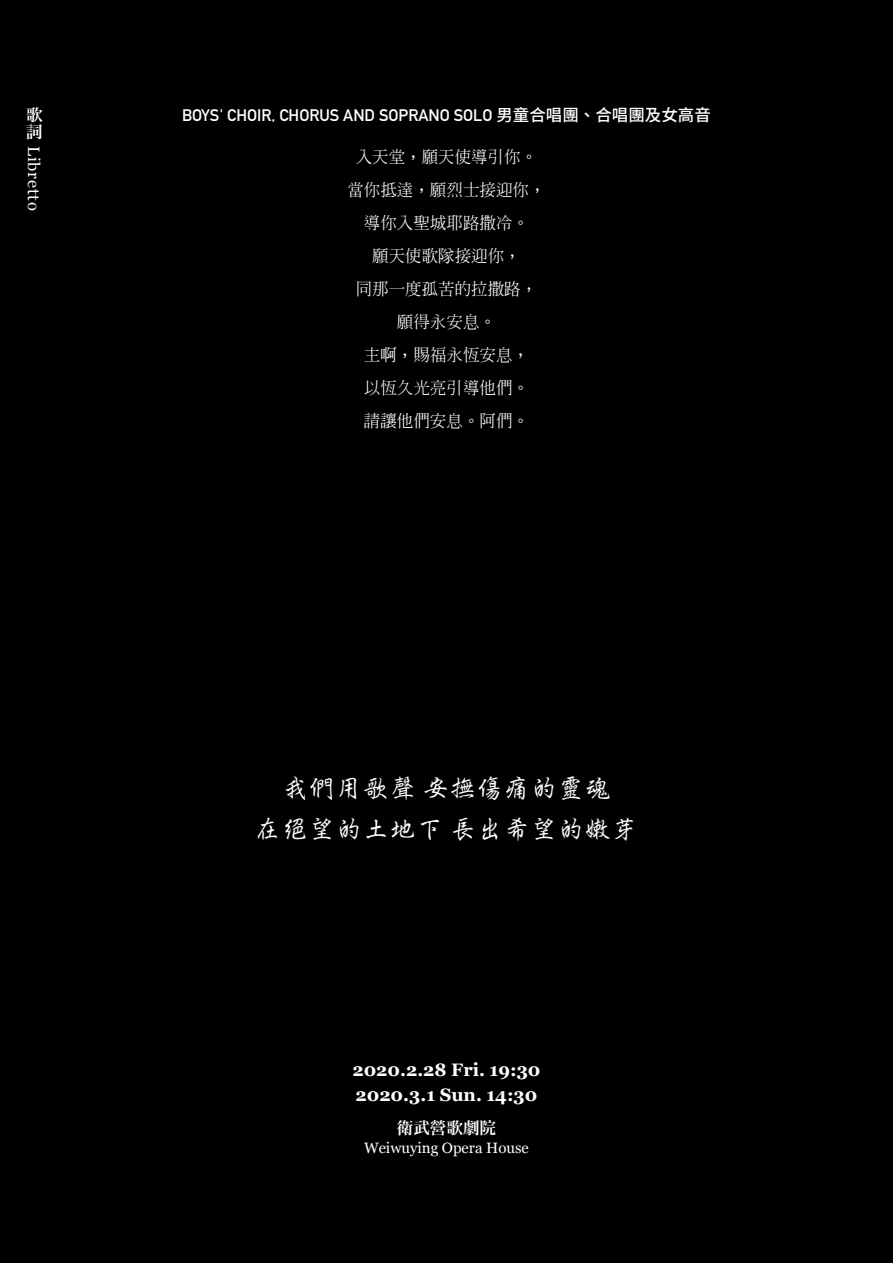
<style>
.page{position:relative;width:893px;height:1263px;background:#000}
.page>*{position:absolute;margin:0;border:0;box-sizing:border-box;transform-origin:0 0}
.t1{font:300 27px/40.5px "AR Xing Kai B5 Std";color:#fff;text-align:center}
.t2{font:700 18px/25.5px "Georgia";color:#fff}
.t3{font:500 16.5px/33px "AR Shu Lin Ming B5";color:#fff;text-align:center}
.t4{font:700 16.5px "DIN Alternate";color:#fff}
.t5{font:16.5px/17.2px "Hira Min Pro N W6";color:#fff}
.t6{font:16.5px "Georgia";letter-spacing:.05em;color:#fff}
.t7{font:15px "Georgia";color:#fff}
.s1{font-family:"Noto Sans CJ Ktc";font-weight:500}
</style>
<div class="page">
<p class="t4" style="left:182px;top:102px;width:530px">BOYS' CHOIR, CHORUS AND SOPRANO SOLO <span class="s1">男童合唱團、合唱團及女高音</span></p>
<p class="t5" style="left:26px;top:105px;width:18px">歌詞</p>
<p class="t6" style="left:46px;top:146px;width:66px;rotate:90deg">Libretto</p>
<p class="t3" style="left:347px;top:142px;width:200px">入天堂，願天使導引你。當你抵達，願烈士接迎你，導你入聖城耶路撒冷。<br>願天使歌隊接迎你，<br>同那一度孤苦的拉撒路，願得永安息。<br>主啊，賜福永恆安息，<br>以恆久光亮引導他們。<br>請讓他們安息。阿們。</p>
<h1 class="t1" style="left:254px;top:770px;width:386px">我們用歌聲 安撫傷痛的靈魂<br>在絕望的土地下 長出希望的嫩芽</h1>
<p class="t2" style="left:352px;top:1056px;width:190px">2020.2.28 Fri. 19:30<br>2020.3.1 Sun. 14:30</p>
<p class="t5" style="left:397px;top:1118px;width:100px">衛武營歌劇院</p>
<p class="t7" style="left:364px;top:1137px;width:166px">Weiwuying Opera House</p>
</div>
